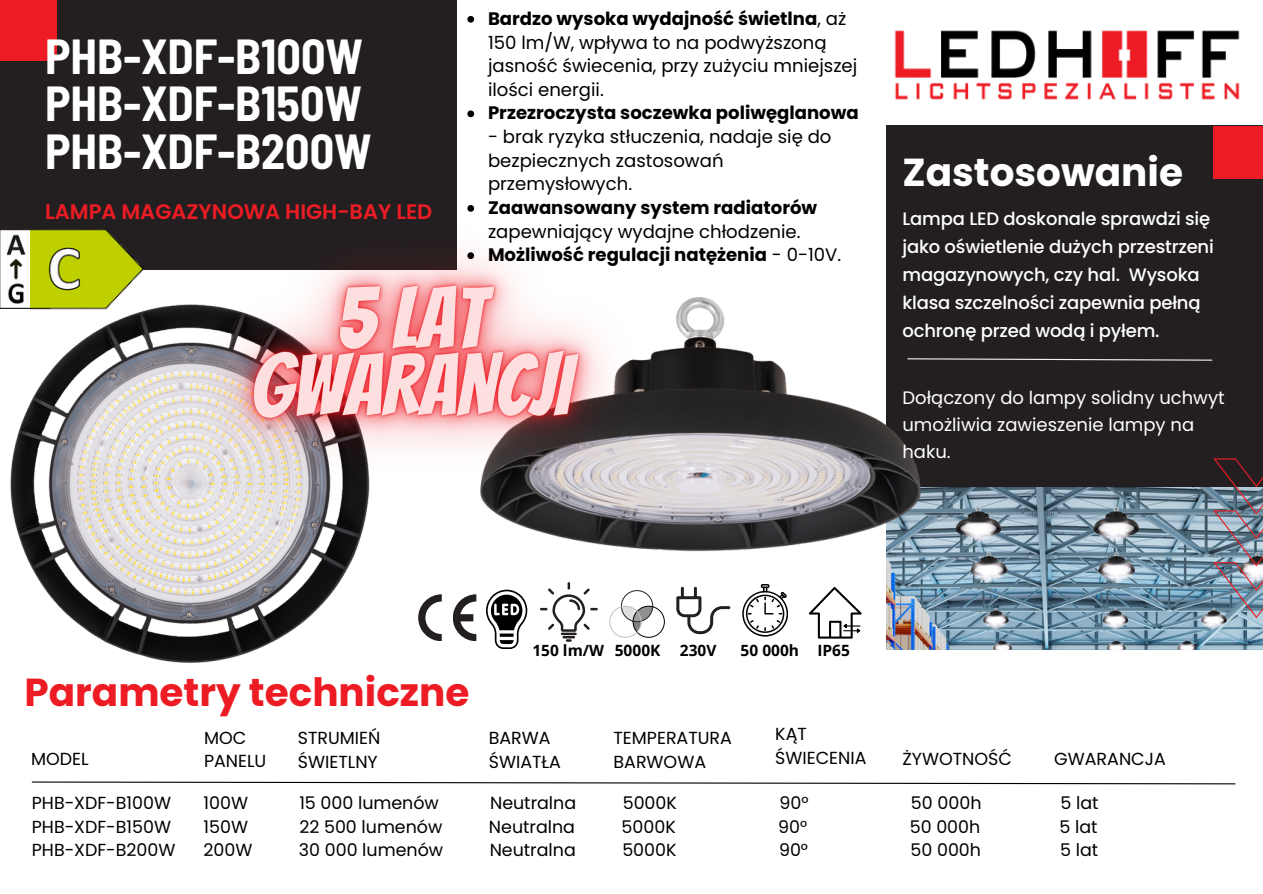
<style>
.page{position:relative;width:1263px;height:894px;background:#fff}
.page>*{position:absolute;margin:0;border:0;box-sizing:border-box;transform-origin:0 0}
.t1{font:700 semi-condensed 48px "Barlow";color:#fff}
.t2{font:700 39px "Poppins";color:#ed1c24}
.t3{font:700 39px "Poppins";color:#fff}
.t4{font:600 21px "Poppins";color:#ed1c24}
.t5{font:18.15px/23.5px "Poppins";color:#000}
.t6{font:700 18.15px "Poppins";color:#000}
.t7{font:500 18px/28px "Poppins";letter-spacing:-.01em;color:#fff}
.t8{font:18px/27px "Poppins";color:#fff}
.t9{font:17.4px/24px "Poppins";color:#000}
.t10{font:700 15.45px "Open Sans";color:#000}
.s1{font-weight:700}
.s2{font-weight:400}
</style>
<div class="page">
<div style="left:0;top:0;width:456px;height:270px;background:#231f20"></div>
<div style="left:0;top:0;width:57px;height:61px;background:#ed1c24"></div>
<div style="left:886px;top:126px;width:377px;height:492px;background:#231f20"></div>
<svg style="left:923px;top:358px;width:290px;height:3px"></svg>
<img style="left:894px;top:30px;width:346px;height:70px">
<svg style="left:418px;top:594px;width:24px;height:47px"></svg>
<svg style="left:453px;top:594px;width:23px;height:47px"></svg>
<svg style="left:486px;top:589px;width:41px;height:59px"></svg>
<svg style="left:676px;top:586px;width:54px;height:48px"></svg>
<svg style="left:742px;top:584px;width:46px;height:52px"></svg>
<img style="left:887px;top:487px;width:376px;height:162px">
<img style="left:1213px;top:458px;width:50px;height:160px">
<div style="left:1213px;top:126px;width:50px;height:52px;background:#ed1c24"></div>
<svg style="left:31px;top:781px;width:1205px;height:3px"></svg>
<svg style="left:540px;top:582px;width:58px;height:59px"></svg>
<svg style="left:609px;top:590px;width:56px;height:47px"></svg>
<svg style="left:809px;top:587px;width:53px;height:51px"></svg>
<svg style="left:467px;top:16px;width:7px;height:7px"></svg>
<svg style="left:467px;top:110px;width:7px;height:7px"></svg>
<img style="left:0;top:229px;width:31px;height:79px">
<img style="left:31px;top:229px;width:110px;height:74px">
<img style="left:43px;top:241px;width:57px;height:58px">
<img style="left:9px;top:303px;width:351px;height:360px">
<img style="left:568px;top:297px;width:355px;height:265px">
<img style="left:141px;top:164px;width:548px;height:375px">
<p class="t1" style="left:45px;top:26px;width:320px">PHB-XDF-B100W</p>
<p class="t1" style="left:45px;top:73px;width:318px">PHB-XDF-B150W</p>
<p class="t1" style="left:45px;top:120px;width:328px">PHB-XDF-B200W</p>
<p class="t4" style="left:45px;top:197px;width:389px">LAMPA MAGAZYNOWA HIGH-BAY LED</p>
<p class="t5" style="left:488px;top:7px;width:371px"><span class="s1">Bardzo wysoka wydajność świetlna</span>, aż 150 lm/W, wpływa to na podwyższoną jasność świecenia, przy zużyciu mniejszej ilości energii.</p>
<p class="t6" style="left:488px;top:100px;width:372px">Przezroczysta soczewka poliwęglanowa</p>
<p class="t5" style="left:488px;top:125px;width:345px">- brak ryzyka stłuczenia, nadaje się do bezpiecznych zastosowań przemysłowych.</p>
<p class="t5" style="left:488px;top:196px;width:331px"><span class="s1">Zaawansowany system radiatorów </span>zapewniający wydajne chłodzenie.</p>
<p class="t6" style="left:488px;top:242px;width:355px">Możliwość regulacji natężenia <span class="s2">- 0-10V.</span></p>
<p class="t3" style="left:902px;top:145px;width:282px">Zastosowanie</p>
<p class="t7" style="left:902px;top:204px;width:313px">Lampa LED doskonale sprawdzi się jako oświetlenie dużych przestrzeni magazynowych, czy hal. Wysoka klasa szczelności zapewnia pełną ochronę przed wodą i pyłem.</p>
<p class="t8" style="left:902px;top:384px;width:324px">Dołączony do lampy solidny uchwyt umożliwia zawieszenie lampy na haku.</p>
<p class="t2" style="left:24px;top:665px;width:447px">Parametry techniczne</p>
<p class="t10" style="left:532px;top:639px;width:73px">150 lm/W</p>
<p class="t10" style="left:615px;top:639px;width:47px">5000K</p>
<p class="t10" style="left:680px;top:639px;width:38px">230V</p>
<p class="t10" style="left:741px;top:639px;width:60px">50 000h</p>
<p class="t10" style="left:817px;top:639px;width:34px">IP65</p>
<p class="t9" style="left:31px;top:746px;width:59px">MODEL</p>
<p class="t9" style="left:489px;top:725px;width:74px">BARWA<br>ŚWIATŁA</p>
<p class="t9" style="left:775px;top:721px;width:93px">KĄT<br>ŚWIECENIA</p>
<p class="t9" style="left:298px;top:726px;width:84px">STRUMIEŃ</p>
<p class="t9" style="left:298px;top:750px;width:81px">ŚWIETLNY</p>
<p class="t9" style="left:613px;top:725px;width:120px">TEMPERATURA<br>BARWOWA</p>
<p class="t9" style="left:204px;top:725px;width:44px">MOC</p>
<p class="t9" style="left:204px;top:749px;width:64px">PANELU</p>
<p class="t9" style="left:902px;top:746px;width:111px">ŻYWOTNOŚĆ</p>
<p class="t9" style="left:1054px;top:746px;width:113px">GWARANCJA</p>
<p class="t9" style="left:32px;top:790px;width:141px">PHB-XDF-B100W</p>
<p class="t9" style="left:204px;top:790px;width:46px">100W</p>
<p class="t9" style="left:299px;top:790px;width:141px">15 000 lumenów</p>
<p class="t9" style="left:490px;top:790px;width:88px">Neutralna</p>
<p class="t9" style="left:623px;top:790px;width:56px">5000K</p>
<p class="t9" style="left:779px;top:790px;width:31px">90°</p>
<p class="t9" style="left:911px;top:790px;width:72px">50 000h</p>
<p class="t9" style="left:1061px;top:790px;width:40px">5 lat</p>
<p class="t9" style="left:32px;top:814px;width:141px">PHB-XDF-B150W</p>
<p class="t9" style="left:204px;top:814px;width:46px">150W</p>
<p class="t9" style="left:299px;top:814px;width:145px">22 500 lumenów</p>
<p class="t9" style="left:489px;top:814px;width:88px">Neutralna</p>
<p class="t9" style="left:622px;top:814px;width:56px">5000K</p>
<p class="t9" style="left:778px;top:814px;width:31px">90°</p>
<p class="t9" style="left:910px;top:814px;width:72px">50 000h</p>
<p class="t9" style="left:1059px;top:814px;width:40px">5 lat</p>
<p class="t9" style="left:32px;top:837px;width:145px">PHB-XDF-B200W</p>
<p class="t9" style="left:203px;top:837px;width:50px">200W</p>
<p class="t9" style="left:299px;top:837px;width:146px">30 000 lumenów</p>
<p class="t9" style="left:490px;top:837px;width:88px">Neutralna</p>
<p class="t9" style="left:622px;top:837px;width:56px">5000K</p>
<p class="t9" style="left:779px;top:837px;width:31px">90°</p>
<p class="t9" style="left:910px;top:837px;width:72px">50 000h</p>
<p class="t9" style="left:1060px;top:837px;width:40px">5 lat</p>
</div>
